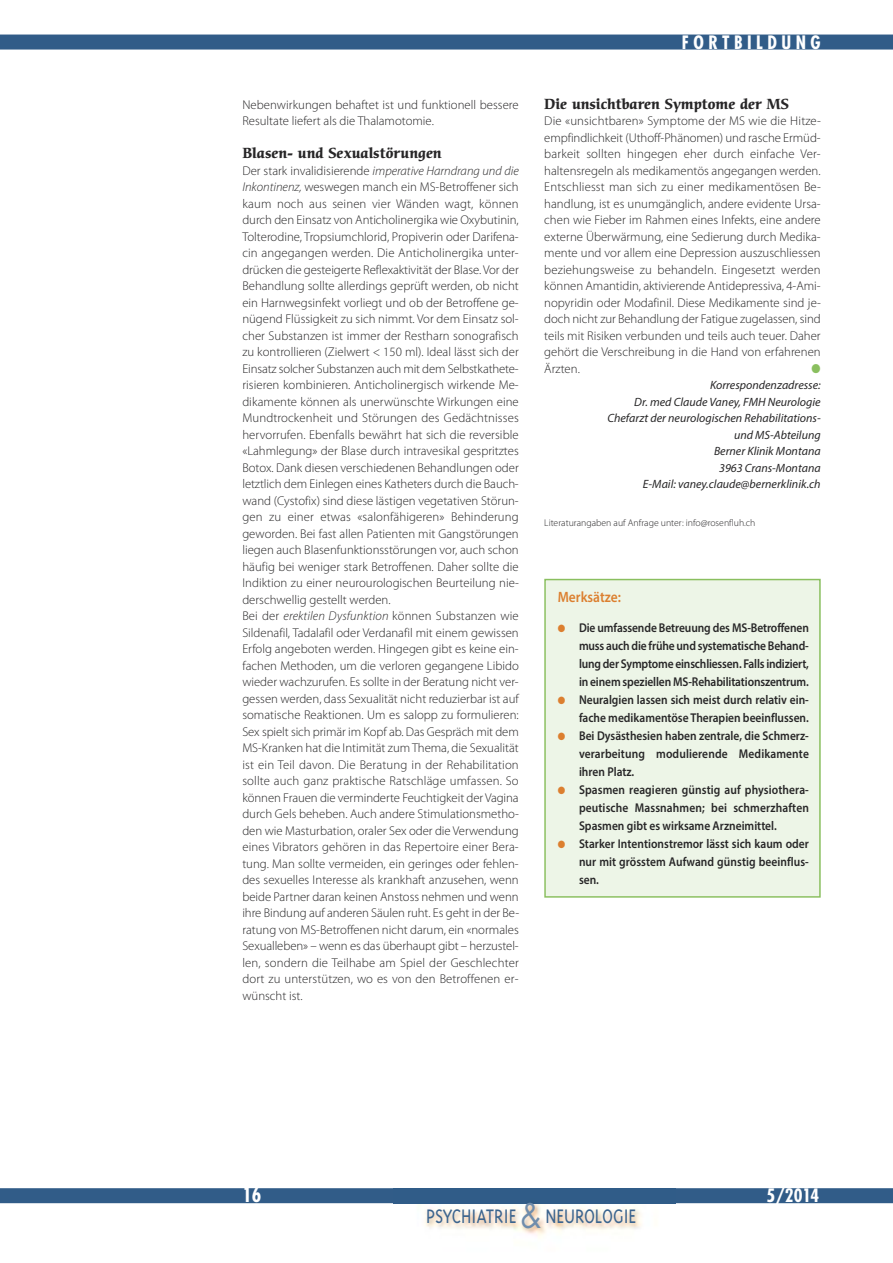
<style>
.page{position:relative;width:893px;height:1263px;background:#fff}
.page>*{position:absolute;margin:0;border:0;box-sizing:border-box;transform-origin:0 0}
.t1{font:300 22.5px "Triplex";color:#3b648e;scale:.88 1}
.t2{font:700 condensed 19.5px "Futura";color:#fff}
.t3{font:700 condensed 18px "Futura";letter-spacing:.25em;color:#fff}
.t4{font:600 15px "Myriad Pro";color:#dc7f2f;scale:.9 1}
.t5{font:700 14.25px "Cerigo";color:#272627}
.t6{font:300 12.75px/16.5px "Myriad Pro";color:#272627}
.t7{font:600 12.75px/18px "Myriad Pro";color:#272627;text-align:justify;scale:.9 1}
.t8{font:12.75px "Zapf Dingbats";color:#8abf5f;scale:.9 1}
.t9{font:italic 12px/16.5px "Myriad Pro";color:#272627;text-align:right}
.t10{font:300 9.75px "Myriad Pro";color:#272627}
.s1{font-style:italic}
.s2{color:#dc7f2f}
.s3{font-family:"Futura";font-weight:400;font-size:33px;color:#6f8dac}
</style>
<div class="page">
<div style="left:0;top:1188px;width:893px;height:15px;background:#315c88"></div>
<div style="left:0;top:35px;width:893px;height:15px;background:#315c88"></div>
<img style="left:393px;top:1203px;width:282px;height:34px">
<div style="left:546px;top:580px;width:273px;height:316px;background:#edf5e7"></div>
<div style="left:544px;top:579px;width:277px;height:319px;border:2px solid #8abf5f"></div>
<p class="t6" style="left:242px;top:97px;width:278px">Nebenwirkungen behaftet ist und funktionell bessere<br>Resultate liefert als die Thalamotomie.</p>
<p class="t5" style="left:242px;top:148px;width:201px">Blasen- und Sexualstörungen</p>
<p class="t6" style="left:242px;top:163px;width:278px">Der stark invalidisierende <span class="s1">imperative Harndrang und die Inkontinenz,</span> weswegen manch ein MS-Betroffener sich kaum noch aus seinen vier Wänden wagt, können durch den Einsatz von Anticholinergika wie Oxybutinin, Tolterodine, Tropsiumchlorid, Propiverin oder Darifena&shy;cin angegangen werden. Die Anticholinergika unter&shy;drücken die gesteigerte Reflexaktivität der Blase. Vor der Behandlung sollte allerdings geprüft werden, ob nicht ein Harnwegsinfekt vorliegt und ob der Betroffene ge&shy;nügend Flüssigkeit zu sich nimmt. Vor dem Einsatz sol&shy;cher Substanzen ist immer der Restharn sonografisch zu kontrollieren (Zielwert &lt; 150 ml). Ideal lässt sich der Einsatz solcher Substanzen auch mit dem Selbstkathete&shy;risieren kombinieren. Anticholinergisch wirkende Me&shy;dikamente können als unerwünschte Wirkungen eine Mundtrockenheit und Störungen des Gedächtnisses hervorrufen. Ebenfalls bewährt hat sich die reversible «Lahmlegung» der Blase durch intravesikal gespritztes Botox. Dank diesen verschiedenen Behandlungen oder letztlich dem Einlegen eines Katheters durch die Bauch&shy;wand (Cystofix) sind diese lästigen vegetativen Störun&shy;gen zu einer etwas «salonfähigeren» Behinderung geworden. Bei fast allen Patienten mit Gangstörungen liegen auch Blasenfunktionsstörungen vor, auch schon häufig bei weniger stark Betroffenen. Daher sollte die Indiktion zu einer neurourologischen Beurteilung nie&shy;derschwellig gestellt werden.<br>Bei der <span class="s1">erektilen Dysfunktion</span> können Substanzen wie Sildenafil, Tadalafil oder Verdanafil mit einem gewissen Erfolg angeboten werden. Hingegen gibt es keine ein&shy;fachen Methoden, um die verloren gegangene Libido wieder wachzurufen. Es sollte in der Beratung nicht ver&shy;gessen werden, dass Sexualität nicht reduzierbar ist auf somatische Reaktionen. Um es salopp zu formulieren:<br>Sex spielt sich primär im Kopf ab. Das Gespräch mit dem MS-Kranken hat die Intimität zum Thema, die Sexualität ist ein Teil davon. Die Beratung in der Rehabilitation sollte auch ganz praktische Ratschläge umfassen. So können Frauen die verminderte Feuchtigkeit der Vagina durch Gels beheben. Auch andere Stimulationsmetho&shy;den wie Masturbation, oraler Sex oder die Verwendung eines Vibrators gehören in das Repertoire einer Bera&shy;tung. Man sollte vermeiden, ein geringes oder fehlen&shy;des sexuelles Interesse als krankhaft anzusehen, wenn beide Partner daran keinen Anstoss nehmen und wenn ihre Bindung auf anderen Säulen ruht. Es geht in der Be&shy;ratung von MS-Betroffenen nicht darum, ein «normales Sexualleben» – wenn es das überhaupt gibt – herzustel&shy;len, sondern die Teilhabe am Spiel der Geschlechter dort zu unterstützen, wo es von den Betroffenen er&shy;wünscht ist.</p>
<h3 class="t3" style="left:682px;top:34px;width:140px">FORTBILDUNG</h3>
<p class="t5" style="left:544px;top:98px;width:246px">Die unsichtbaren Symptome der MS</p>
<p class="t6" style="left:544px;top:113px;width:278px;text-align:justify">Die «unsichtbaren» Symptome der MS wie die Hitze&shy;empfindlichkeit (Uthoff-Phänomen) und rasche Ermüd&shy;barkeit sollten hingegen eher durch einfache Ver&shy;haltensregeln als medikamentös angegangen werden.<br>Entschliesst man sich zu einer medikamentösen Be&shy;handlung, ist es unumgänglich, andere evidente Ursa&shy;chen wie Fieber im Rahmen eines Infekts, eine andere externe Überwärmung, eine Sedierung durch Medika&shy;mente und vor allem eine Depression auszuschliessen beziehungsweise zu behandeln. Eingesetzt werden können Amantidin, aktivierende Antidepressiva, 4-Ami&shy;nopyridin oder Modafinil. Diese Medikamente sind je&shy;doch nicht zur Behandlung der Fatigue zugelassen, sind teils mit Risiken verbunden und teils auch teuer. Daher gehört die Verschreibung in die Hand von erfahrenen Ärzten.</p>
<p class="t8" style="left:812px;top:361px;width:12px">●</p>
<p class="t9" style="left:607px;top:378px;width:215px">Korrespondenzadresse:<br>Dr. med Claude Vaney, FMH Neurologie<br>Chefarzt der neurologischen Rehabilitations&shy;und MS-Abteilung<br>Berner Klinik Montana<br>3963 Crans-Montana<br>E-Mail: vaney.claude@bernerklinik.ch</p>
<p class="t10" style="left:544px;top:519px;width:213px">Literaturangaben auf Anfrage unter: info@rosenfluh.ch</p>
<p class="t4" style="left:558px;top:592px;width:72px">Merksätze:</p>
<p class="t7" style="left:579px;top:620px;width:257px;text-indent:-21px"><span class="s2">●</span> Die umfassende Betreuung des MS-Betroffenen muss auch die frühe und systematische Behand&shy;lung der Symptome einschliessen. Falls indiziert, in einem speziellen MS-Rehabilitationszentrum.</p>
<p class="t7" style="left:558px;top:692px;width:281px;text-align:right"><span class="s2">●</span> Neuralgien lassen sich meist durch relativ ein&shy;fache medikamentöse Therapien beeinflussen.</p>
<p class="t7" style="left:579px;top:728px;width:257px;text-indent:-21px"><span class="s2">●</span> Bei Dysästhesien haben zentrale, die Schmerz&shy;verarbeitung modulierende Medikamente ihren Platz.</p>
<p class="t7" style="left:579px;top:782px;width:257px;text-indent:-21px"><span class="s2">●</span> Spasmen reagieren günstig auf physiothera&shy;peutische Massnahmen; bei schmerzhaften Spasmen gibt es wirksame Arzneimittel.</p>
<p class="t7" style="left:579px;top:836px;width:257px;text-indent:-21px"><span class="s2">●</span> Starker Intentionstremor lässt sich kaum oder nur mit grösstem Aufwand günstig beeinflus&shy;sen.</p>
<h2 class="t2" style="left:242px;top:1186px;width:21px">16</h2>
<h1 class="t1" style="left:426px;top:1202px;width:240px">PSYCHIATRIE <span class="s3">&amp;</span> NEUROLOGIE</h1>
<h3 class="t3" style="left:766px;top:1187px;width:55px">5/2014</h3>
</div>
